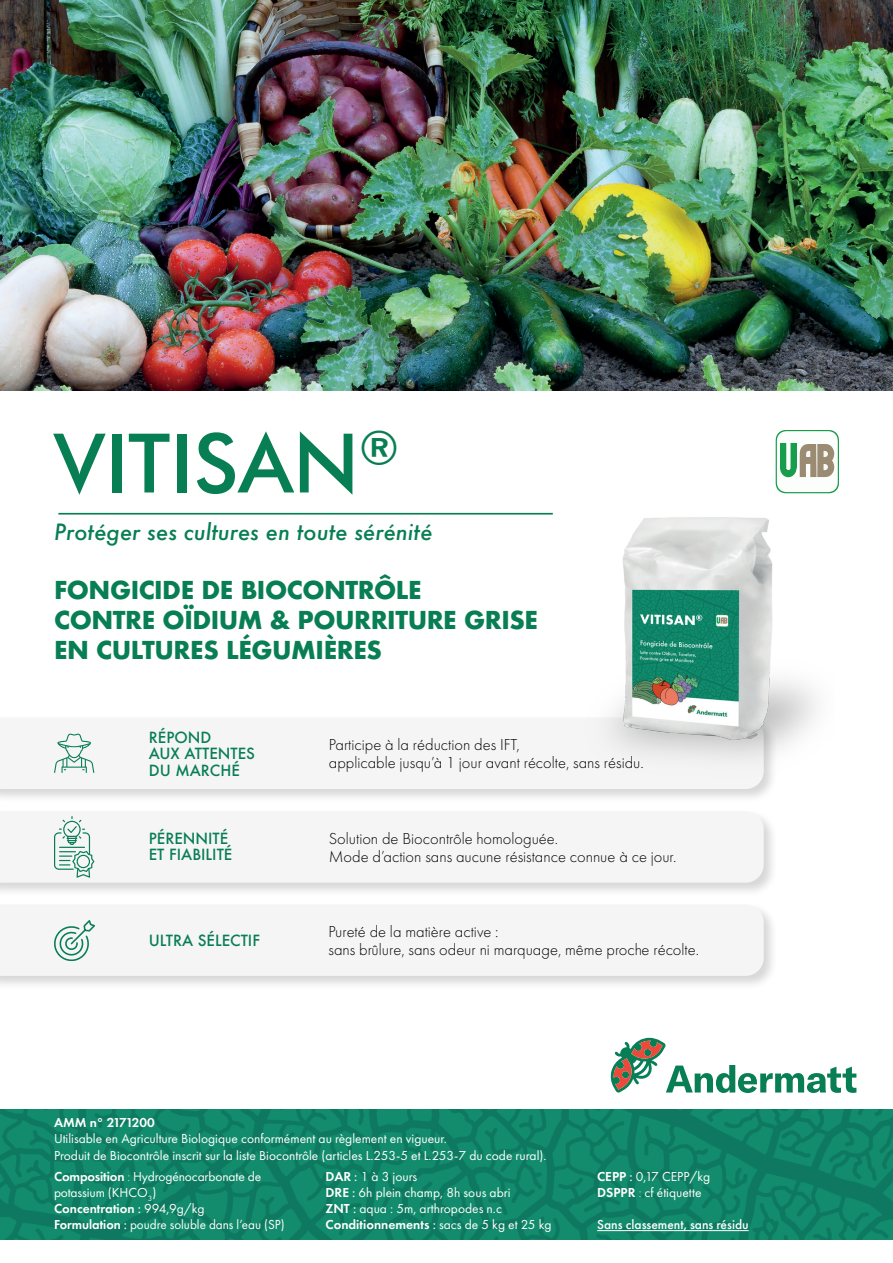
<style>
.page{position:relative;width:893px;height:1263px;background:#fff}
.page>*{position:absolute;margin:0;border:0;box-sizing:border-box;transform-origin:0 0}
.t1{font:500 82.2px "Futura BT";color:#087e54}
.t2{font:700 24px/30px "Futura";letter-spacing:-.02em;color:#087e54}
.t3{font:italic 500 21.75px "Futura";color:#087e54}
.t4{font:300 16.5px/18px "Futura PT";color:#000001}
.t5{font:500 15px/16.5px "Futura";color:#087e54}
.t6{font:13.5px/16.2px "Futura PT";color:#fff}
.t7{font:500 13.5px "Futura PT";color:#fff}
.t8{font:600 13.5px "Futura PT";letter-spacing:-.04em;color:#fff}
.s1{font-weight:600}
.s2{font-weight:300}
.s3{font-weight:500}
</style>
<div class="page">
<div style="left:0;top:902px;width:778px;height:88px;background:#231f20;opacity:.18"></div>
<div style="left:0;top:904px;width:764px;height:72px;background:#f5f5f6"></div>
<div style="left:0;top:809px;width:778px;height:88px;background:#231f20;opacity:.18"></div>
<div style="left:0;top:811px;width:764px;height:72px;background:#f5f5f6"></div>
<div style="left:0;top:715px;width:778px;height:88px;background:#231f20;opacity:.18"></div>
<div style="left:0;top:717px;width:764px;height:72px;background:#f5f5f6"></div>
<img style="left:0;top:1110px;width:893px;height:129px">
<svg style="left:610px;top:1038px;width:246px;height:55px"></svg>
<svg style="left:776px;top:430px;width:63px;height:63px"></svg>
<svg style="left:54px;top:816px;width:40px;height:62px"></svg>
<hr style="left:58px;top:513px;width:495px;height:2px;background:#087e54">
<svg style="left:54px;top:920px;width:40px;height:40px"></svg>
<svg style="left:54px;top:733px;width:40px;height:40px"></svg>
<img style="left:0;top:0;width:893px;height:391px">
<img style="left:573px;top:517px;width:244px;height:262px">
<hr style="left:597px;top:1230px;width:152px;height:1px;background:#fff">
<h1 class="t1" style="left:54px;top:413px;width:347px">VITISAN<sup>®</sup></h1>
<h3 class="t3" style="left:54px;top:517px;width:380px">Protéger ses cultures en toute sérénité</h3>
<h2 class="t2" style="left:54px;top:575px;width:486px">FONGICIDE DE BIOCONTRÔLE<br>CONTRE OÏDIUM &amp; POURRITURE GRISE<br>EN CULTURES LÉGUMIÈRES</h2>
<p class="t5" style="left:149px;top:729px;width:108px">RÉPOND<br>AUX ATTENTES<br>DU MARCHÉ</p>
<p class="t5" style="left:149px;top:830px;width:85px">PÉRENNITÉ<br>ET FIABILITÉ</p>
<p class="t5" style="left:149px;top:932px;width:113px">ULTRA SÉLECTIF</p>
<p class="t4" style="left:329px;top:736px;width:316px">Participe à la réduction des IFT,<br>applicable jusqu’à 1 jour avant récolte, sans résidu.</p>
<p class="t4" style="left:329px;top:829px;width:349px">Solution de Biocontrôle homologuée.<br>Mode d’action sans aucune résistance connue à ce jour.</p>
<p class="t4" style="left:328px;top:923px;width:372px">Pureté de la matière active :<br>sans brûlure, sans odeur ni marquage, même proche récolte.</p>
<p class="t8" style="left:54px;top:1114px;width:102px">AMM n° 2171200</p>
<p class="t6" style="left:54px;top:1131px;width:494px">Utilisable en Agriculture Biologique conformément au règlement en vigueur.<br>Produit de Biocontrôle inscrit sur la liste Biocontrôle (articles L.253-5 et L.253-7 du code rural).</p>
<p class="t6" style="left:54px;top:1168px;width:232px"><span class="s1">Composition</span> <span class="s2">:</span> Hydrogénocarbonate de potassium (KHCO<sub>3</sub>)<br><span class="s1">Concentration</span> <span class="s3">:</span> 994,9g/kg<br><span class="s1">Formulation</span> <span class="s3">:</span> poudre soluble dans l’eau (SP)</p>
<p class="t6" style="left:326px;top:1168px;width:227px"><span class="s1">DAR</span> <span class="s3">:</span> 1 à 3 jours<br><span class="s1">DRE</span> <span class="s3">:</span> 6h plein champ, 8h sous abri<br><span class="s1">ZNT</span> <span class="s3">:</span> aqua : 5m, arthropodes n.c<br><span class="s1">Conditionnements</span> <span class="s3">:</span> sacs de 5 kg et 25 kg</p>
<p class="t6" style="left:597px;top:1168px;width:115px"><span class="s1">CEPP</span> <span class="s3">:</span> 0,17 CEPP/kg<br><span class="s1">DSPPR</span> <span class="s2">:</span> cf étiquette</p>
<p class="t7" style="left:597px;top:1216px;width:153px">Sans classement, sans résidu</p>
</div>
